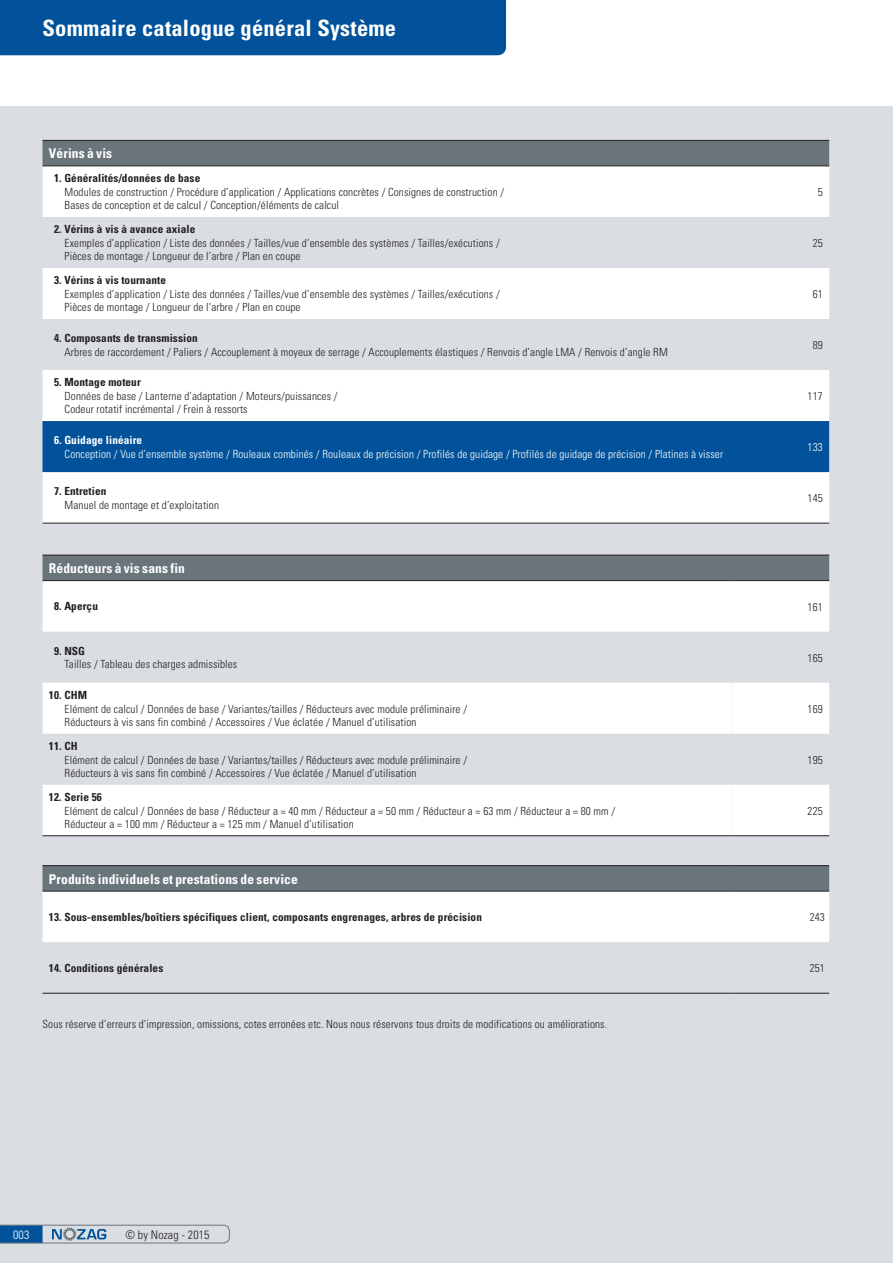
<style>
.page{position:relative;width:893px;height:1263px;background:#fff}
.page>*{position:absolute;margin:0;border:0;box-sizing:border-box;transform-origin:0 0}
.t1{font:700 condensed 22.5px "Univers";letter-spacing:.01em;color:#fff}
.t2{font:700 condensed 13.5px "Univers";letter-spacing:.01em;color:#fff}
.t3{font:300 condensed 12px "Univers";letter-spacing:.01em;color:#231f20}
.t4{font:300 condensed 12px "Univers";color:#fff}
.t5{font:300 condensed 11.25px/13.5px "Univers";letter-spacing:.01em;color:#231f20}
.t6{font:700 condensed 11.25px "Univers";letter-spacing:.01em;color:#231f20}
.t7{font:300 condensed 11.25px "Univers";letter-spacing:.01em;color:#fff}
.t8{font:700 condensed 11.25px "Univers";letter-spacing:.01em;color:#fff}
</style>
<div class="page">
<div style="left:0;top:106px;width:893px;height:1157px;background:#dadee2"></div>
<div style="left:0;top:0;width:506px;height:55px;background:#01529a"></div>
<svg style="left:0;top:1225px;width:230px;height:18px"></svg>
<div style="left:43px;top:141px;width:786px;height:25px;background:#6a747b"></div>
<svg style="left:43px;top:167px;width:786px;height:356px;fill:#fff"></svg>
<div style="left:43px;top:421px;width:786px;height:51px;background:#01529a"></div>
<hr style="left:43px;top:140px;width:688px;height:1px;background:#231f20">
<hr style="left:731px;top:140px;width:98px;height:1px;background:#231f20">
<hr style="left:43px;top:166px;width:688px;height:1px;background:#231f20">
<hr style="left:731px;top:166px;width:98px;height:1px;background:#231f20">
<hr style="left:43px;top:523px;width:688px;height:1px;background:#231f20">
<hr style="left:731px;top:523px;width:98px;height:1px;background:#231f20">
<div style="left:43px;top:556px;width:786px;height:24px;background:#6a747b"></div>
<svg style="left:43px;top:581px;width:786px;height:254px;fill:#fff"></svg>
<svg style="left:43px;top:683px;width:688px;height:152px;fill:#fff"></svg>
<hr style="left:43px;top:555px;width:688px;height:1px;background:#231f20">
<hr style="left:731px;top:555px;width:98px;height:1px;background:#231f20">
<hr style="left:43px;top:580px;width:688px;height:1px;background:#231f20">
<hr style="left:731px;top:580px;width:98px;height:1px;background:#231f20">
<hr style="left:43px;top:835px;width:688px;height:1px;background:#231f20">
<hr style="left:731px;top:835px;width:98px;height:1px;background:#231f20">
<svg style="left:43px;top:866px;width:786px;height:76px"></svg>
<hr style="left:43px;top:993px;width:688px;height:1px;background:#231f20">
<hr style="left:731px;top:993px;width:98px;height:1px;background:#231f20">
<hr style="left:43px;top:865px;width:688px;height:1px;background:#231f20">
<hr style="left:731px;top:865px;width:98px;height:1px;background:#231f20">
<hr style="left:43px;top:891px;width:688px;height:1px;background:#231f20">
<hr style="left:731px;top:891px;width:98px;height:1px;background:#231f20">
<h1 class="t1" style="left:43px;top:15px;width:355px">Sommaire catalogue général Système</h1>
<p class="t2" style="left:49px;top:145px;width:65px">Vérins à vis</p>
<p class="t6" style="left:54px;top:171px;width:148px">1. Généralités/données de base</p>
<p class="t5" style="left:65px;top:185px;width:441px">Modules de construction / Procédure d’application / Applications concrètes / Consignes de construction /<br>Bases de conception et de calcul / Conception/éléments de calcul</p>
<p class="t5" style="left:818px;top:185px;width:6px">5</p>
<p class="t6" style="left:54px;top:222px;width:143px">2. Vérins à vis à avance axiale</p>
<p class="t5" style="left:65px;top:236px;width:437px">Exemples d’application / Liste des données / Tailles/vue d’ensemble des systèmes / Tailles/exécutions /<br>Pièces de montage / Longueur de l’arbre / Plan en coupe</p>
<p class="t5" style="left:813px;top:236px;width:12px">25</p>
<p class="t6" style="left:54px;top:273px;width:114px">3. Vérins à vis tournante</p>
<p class="t5" style="left:65px;top:287px;width:437px">Exemples d’application / Liste des données / Tailles/vue d’ensemble des systèmes / Tailles/exécutions /<br>Pièces de montage / Longueur de l’arbre / Plan en coupe</p>
<p class="t5" style="left:813px;top:287px;width:12px">61</p>
<p class="t6" style="left:54px;top:331px;width:145px">4. Composants de transmission</p>
<p class="t5" style="left:65px;top:345px;width:605px">Arbres de raccordement / Paliers / Accouplement à moyeux de serrage / Accouplements élastiques / Renvois d’angle LMA / Renvois d’angle RM</p>
<p class="t5" style="left:813px;top:338px;width:12px">89</p>
<p class="t6" style="left:54px;top:375px;width:88px">5. Montage moteur</p>
<p class="t5" style="left:65px;top:389px;width:274px">Données de base / Lanterne d’adaptation / Moteurs/puissances /<br>Codeur rotatif incrémental / Frein à ressorts</p>
<p class="t5" style="left:808px;top:389px;width:17px">117</p>
<p class="t8" style="left:54px;top:433px;width:90px">6. Guidage linéaire</p>
<p class="t7" style="left:65px;top:447px;width:660px">Conception / Vue d’ensemble système / Rouleaux combinés / Rouleaux de précision / Profilés de guidage / Profilés de guidage de précision / Platines à visser</p>
<p class="t7" style="left:808px;top:440px;width:17px">133</p>
<p class="t6" style="left:54px;top:484px;width:54px">7. Entretien</p>
<p class="t5" style="left:65px;top:498px;width:156px">Manuel de montage et d’exploitation</p>
<p class="t5" style="left:808px;top:491px;width:17px">145</p>
<p class="t2" style="left:49px;top:560px;width:138px">Réducteurs à vis sans fin</p>
<p class="t6" style="left:54px;top:600px;width:46px">8. Aperçu</p>
<p class="t5" style="left:808px;top:600px;width:17px">161</p>
<p class="t6" style="left:54px;top:644px;width:33px">9. NSG</p>
<p class="t5" style="left:65px;top:657px;width:174px">Tailles / Tableau des charges admissibles</p>
<p class="t5" style="left:808px;top:651px;width:17px">165</p>
<p class="t6" style="left:49px;top:688px;width:40px">10. CHM</p>
<p class="t5" style="left:65px;top:702px;width:404px">Elément de calcul / Données de base / Variantes/tailles / Réducteurs avec module préliminaire /<br>Réducteurs à vis sans fin combiné / Accessoires / Vue éclatée / Manuel d’utilisation</p>
<p class="t5" style="left:808px;top:702px;width:17px">169</p>
<p class="t6" style="left:49px;top:739px;width:30px">11. CH</p>
<p class="t5" style="left:65px;top:753px;width:404px">Elément de calcul / Données de base / Variantes/tailles / Réducteurs avec module préliminaire /<br>Réducteurs à vis sans fin combiné / Accessoires / Vue éclatée / Manuel d’utilisation</p>
<p class="t5" style="left:808px;top:753px;width:17px">195</p>
<p class="t6" style="left:49px;top:790px;width:55px">12. Serie 56</p>
<p class="t5" style="left:65px;top:804px;width:552px">Elément de calcul / Données de base / Réducteur a = 40 mm / Réducteur a = 50 mm / Réducteur a = 63 mm / Réducteur a = 80 mm /<br>Réducteur a = 100 mm / Réducteur a = 125 mm / Manuel d’utilisation</p>
<p class="t5" style="left:808px;top:804px;width:17px">225</p>
<p class="t2" style="left:49px;top:870px;width:251px">Produits individuels et prestations de service</p>
<p class="t6" style="left:49px;top:910px;width:435px">13. Sous-ensembles/boîtiers spécifiques client, composants engrenages, arbres de précision</p>
<p class="t5" style="left:810px;top:910px;width:17px">243</p>
<p class="t6" style="left:49px;top:961px;width:116px">14. Conditions générales</p>
<p class="t5" style="left:810px;top:961px;width:17px">251</p>
<p class="t5" style="left:43px;top:1017px;width:566px">Sous réserve d’erreurs d’impression, omissions, cotes erronées etc. Nous nous réservons tous droits de modifications ou améliorations.</p>
<p class="t4" style="left:13px;top:1227px;width:18px">003</p>
<p class="t3" style="left:125px;top:1227px;width:86px">© by Nozag - 2015</p>
</div>
